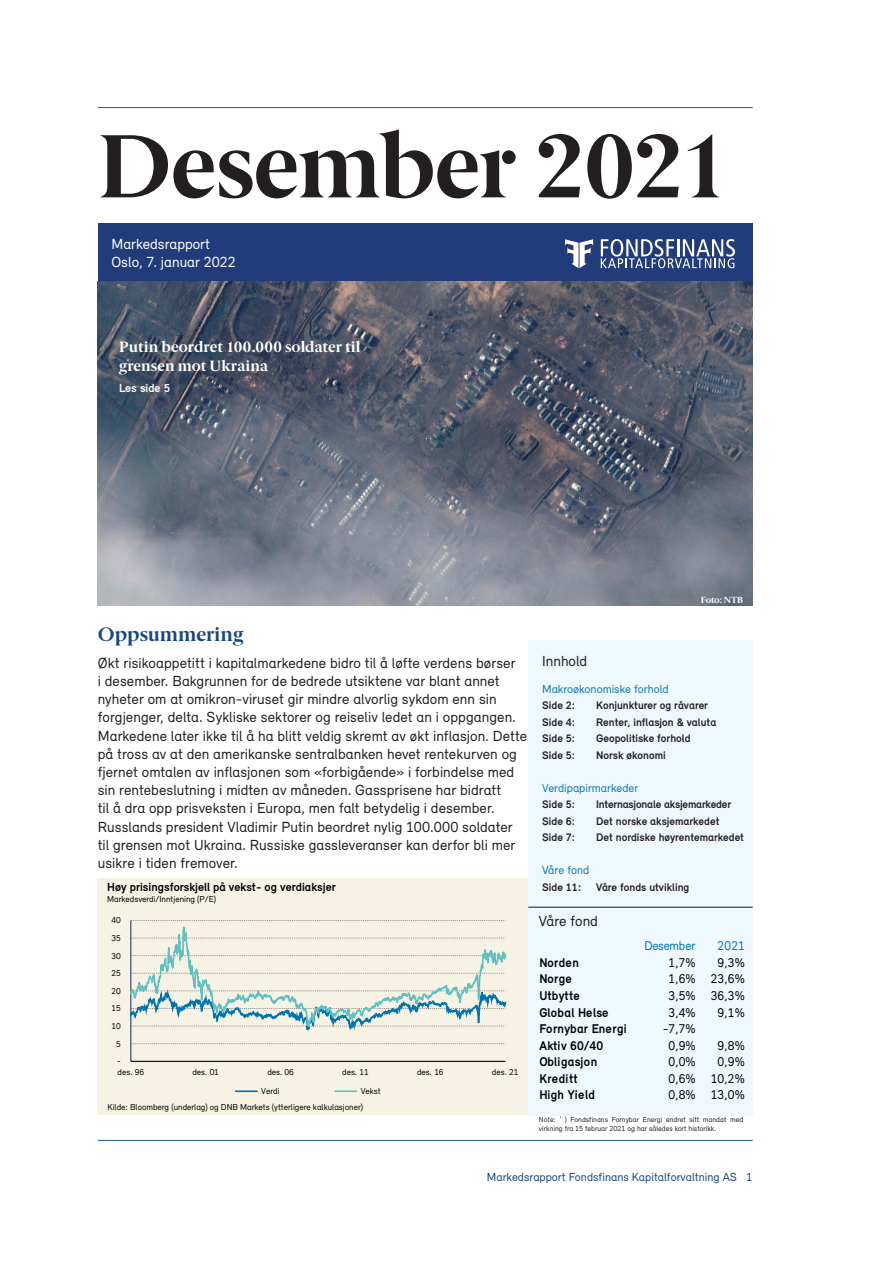
<style>
.page{position:relative;width:893px;height:1263px;background:#fff}
.page>*{position:absolute;margin:0;border:0;box-sizing:border-box;transform-origin:0 0}
.t1{font:700 90px "Berlingske Serif";letter-spacing:-.015em;color:#231f20}
.Mellomoverskrift{font:700 19.5px "Berlingske Serif";color:#174682}
.Brødtekst{font:15px/18.1px "Relevant";letter-spacing:.005em;color:#231f20}
.Mellomoverskrift-2{font:700 15px/18.1px "Berlingske Serif";letter-spacing:.01em;color:#fff}
.t2{font:15px "Relevant";color:#fff}
.t3{font:700 13.05px "Relevant";letter-spacing:.03em;color:#000}
.t4{font:13.05px "Relevant";letter-spacing:.01em;color:#000}
.t5{font:13.05px "Relevant";letter-spacing:-.01em;color:#0175b1}
.t6{font:700 12.15px "Relevant";color:#000}
.t7{font:12px "Relevant";color:#0f79b2}
.t8{font:12px "Relevant";color:#174682}
.t9{font:700 12px "Relevant";color:#fff}
.t10{font:700 11.25px "Relevant";color:#231f20}
.t11{font:700 9px "Berlingske Serif";letter-spacing:-.01em;color:#fff}
.t12{font:8.85px "Relevant";color:#000}
.t13{font:7.5px/9px "Relevant";color:#231f20}
</style>
<div class="page">
<img style="left:98px;top:281px;width:655px;height:325px">
<div style="left:97px;top:878px;width:431px;height:237px;background:#f6f3e4"></div>
<svg style="left:131px;top:1043px;width:374px;height:1px"></svg>
<svg style="left:131px;top:920px;width:374px;height:1px"></svg>
<hr style="left:130px;top:920px;width:1px;height:141px;background:#253472">
<hr style="left:131px;top:1061px;width:374px;height:1px;background:#000">
<svg style="left:131px;top:927px;width:375px;height:105px"></svg>
<hr style="left:236px;top:1090px;width:21px;height:2px;background:#0175b1">
<hr style="left:335px;top:1090px;width:21px;height:2px;background:#61c0c0">
<hr style="left:98px;top:107px;width:655px;height:1px;background:#175d9e">
<hr style="left:98px;top:1140px;width:655px;height:1px;background:#175d9e">
<div style="left:528px;top:640px;width:225px;height:476px;background:#eef8fd"></div>
<div style="left:98px;top:224px;width:655px;height:57px;background:#223c7b"></div>
<svg style="left:565px;top:239px;width:28px;height:29px"></svg>
<svg style="left:601px;top:239px;width:134px;height:29px"></svg>
<hr style="left:528px;top:907px;width:225px;height:1px;background:#111418">
<p class="t1" style="left:98px;top:93px;width:634px">Desember 2021</p>
<p class="t2" style="left:112px;top:235px;width:100px">Markedsrapport</p>
<p class="t2" style="left:112px;top:253px;width:126px">Oslo, 7. januar 2022</p>
<p class="Mellomoverskrift-2" style="left:119px;top:338px;width:243px">Putin beordret 100.000 soldater til grensen mot Ukraina</p>
<p class="t9" style="left:119px;top:380px;width:53px">Les side 5</p>
<p class="Mellomoverskrift" style="left:98px;top:618px;width:147px">Oppsummering</p>
<p class="Brødtekst" style="left:98px;top:653px;width:431px">Økt risikoappetitt i kapitalmarkedene bidro til å løfte verdens børser<br>i desember. Bakgrunnen for de bedrede utsiktene var blant annet nyheter om at omikron-viruset gir mindre alvorlig sykdom enn sin forgjenger, delta. Sykliske sektorer og reiseliv ledet an i oppgangen.<br>Markedene later ikke til å ha blitt veldig skremt av økt inflasjon. Dette på tross av at den amerikanske sentralbanken hevet rentekurven og fjernet omtalen av inflasjonen som «forbigående» i forbindelse med sin rentebeslutning i midten av måneden. Gassprisene har bidratt<br>til å dra opp prisveksten i Europa, men falt betydelig i desember.<br>Russlands president Vladimir Putin beordret nylig 100.000 soldater til grensen mot Ukraina. Russiske gassleveranser kan derfor bli mer usikre i tiden fremover.</p>
<p class="t6" style="left:107px;top:880px;width:230px">Høy prisingsforskjell på vekst- og verdiaksjer</p>
<p class="t12" style="left:107px;top:894px;width:110px">Markedsverdi/Inntjening (P/E)</p>
<p class="t12" style="left:112px;top:915px;width:11px">40</p>
<p class="t12" style="left:112px;top:932px;width:11px">35</p>
<p class="t12" style="left:112px;top:950px;width:11px">30</p>
<p class="t12" style="left:112px;top:968px;width:11px">25</p>
<p class="t12" style="left:112px;top:985px;width:11px">20</p>
<p class="t12" style="left:112px;top:1003px;width:11px">15</p>
<p class="t12" style="left:112px;top:1021px;width:11px">10</p>
<p class="t12" style="left:116px;top:1038px;width:6px">5</p>
<p class="t12" style="left:117px;top:1056px;width:6px">-</p>
<p class="t12" style="left:118px;top:1066px;width:28px">des. 96</p>
<p class="t12" style="left:192px;top:1066px;width:28px">des. 01</p>
<p class="t12" style="left:267px;top:1066px;width:28px">des. 06</p>
<p class="t12" style="left:342px;top:1066px;width:28px">des. 11</p>
<p class="t12" style="left:417px;top:1066px;width:28px">des. 16</p>
<p class="t12" style="left:492px;top:1066px;width:28px">des. 21</p>
<p class="t12" style="left:107px;top:1101px;width:257px">Kilde: Bloomberg (underlag) og DNB Markets (ytterligere kalkulasjoner)</p>
<p class="t12" style="left:261px;top:1086px;width:20px">Verdi</p>
<p class="t12" style="left:361px;top:1086px;width:21px">Vekst</p>
<p class="Brødtekst" style="left:542px;top:652px;width:47px">Innhold</p>
<p class="t11" style="left:701px;top:592px;width:44px">Foto: NTB</p>
<p class="t7" style="left:542px;top:681px;width:128px">Makroøkonomiske forhold</p>
<p class="t10" style="left:542px;top:698px;width:35px">Side 2:</p>
<p class="t10" style="left:596px;top:698px;width:113px">Konjunkturer og råvarer</p>
<p class="t10" style="left:542px;top:715px;width:35px">Side 4:</p>
<p class="t10" style="left:596px;top:715px;width:122px">Renter, inflasjon &amp; valuta</p>
<p class="t10" style="left:542px;top:731px;width:35px">Side 5:</p>
<p class="t10" style="left:596px;top:731px;width:96px">Geopolitiske forhold</p>
<p class="t10" style="left:542px;top:748px;width:35px">Side 5:</p>
<p class="t10" style="left:596px;top:748px;width:71px">Norsk økonomi</p>
<p class="t7" style="left:542px;top:780px;width:98px">Verdipapirmarkeder</p>
<p class="t10" style="left:542px;top:797px;width:35px">Side 5:</p>
<p class="t10" style="left:596px;top:797px;width:136px">Internasjonale aksjemarkeder</p>
<p class="t10" style="left:542px;top:814px;width:35px">Side 6:</p>
<p class="t10" style="left:596px;top:814px;width:125px">Det norske aksjemarkedet</p>
<p class="t10" style="left:542px;top:830px;width:35px">Side 7:</p>
<p class="t10" style="left:596px;top:830px;width:149px">Det nordiske høyrentemarkedet</p>
<p class="t7" style="left:542px;top:863px;width:49px">Våre fond</p>
<p class="t10" style="left:542px;top:880px;width:41px">Side 11:</p>
<p class="t10" style="left:596px;top:880px;width:95px">Våre fonds utvikling</p>
<p class="Brødtekst" style="left:539px;top:911px;width:60px">Våre fond</p>
<p class="t5" style="left:644px;top:938px;width:52px">Desember</p>
<p class="t5" style="left:718px;top:938px;width:29px">2021</p>
<p class="t3" style="left:539px;top:954px;width:41px">Norden</p>
<p class="t4" style="left:668px;top:954px;width:29px">1,7%</p>
<p class="t4" style="left:718px;top:954px;width:29px">9,3%</p>
<p class="t3" style="left:539px;top:971px;width:34px">Norge</p>
<p class="t4" style="left:668px;top:971px;width:78px">1,6% 23,6%</p>
<p class="t3" style="left:539px;top:987px;width:42px">Utbytte</p>
<p class="t4" style="left:668px;top:988px;width:78px">3,5% 36,3%</p>
<p class="t3" style="left:539px;top:1004px;width:71px">Global Helse</p>
<p class="t4" style="left:668px;top:1004px;width:29px">3,4%</p>
<p class="t4" style="left:718px;top:1004px;width:29px">9,1%</p>
<p class="t3" style="left:539px;top:1021px;width:89px">Fornybar Energi</p>
<p class="t4" style="left:663px;top:1021px;width:34px">-7,7%</p>
<p class="t3" style="left:539px;top:1037px;width:65px">Aktiv 60/40</p>
<p class="t4" style="left:668px;top:1037px;width:29px">0,9%</p>
<p class="t4" style="left:718px;top:1037px;width:29px">9,8%</p>
<p class="t3" style="left:539px;top:1054px;width:59px">Obligasjon</p>
<p class="t4" style="left:668px;top:1054px;width:29px">0,0%</p>
<p class="t4" style="left:718px;top:1054px;width:29px">0,9%</p>
<p class="t3" style="left:539px;top:1070px;width:40px">Kreditt</p>
<p class="t4" style="left:668px;top:1070px;width:78px">0,6% 10,2%</p>
<p class="t3" style="left:539px;top:1087px;width:57px">High Yield</p>
<p class="t4" style="left:668px;top:1087px;width:78px">0,8% 13,0%</p>
<p class="t13" style="left:539px;top:1115px;width:206px">Note: ¹ ) Fondsfinans Fornybar Energi endret sitt mandat med virkning fra 15 februar 2021 og har således kort historikk.</p>
<p class="t8" style="left:487px;top:1169px;width:267px">Markedsrapport Fondsfinans Kapitalforvaltning AS 1</p>
</div>
